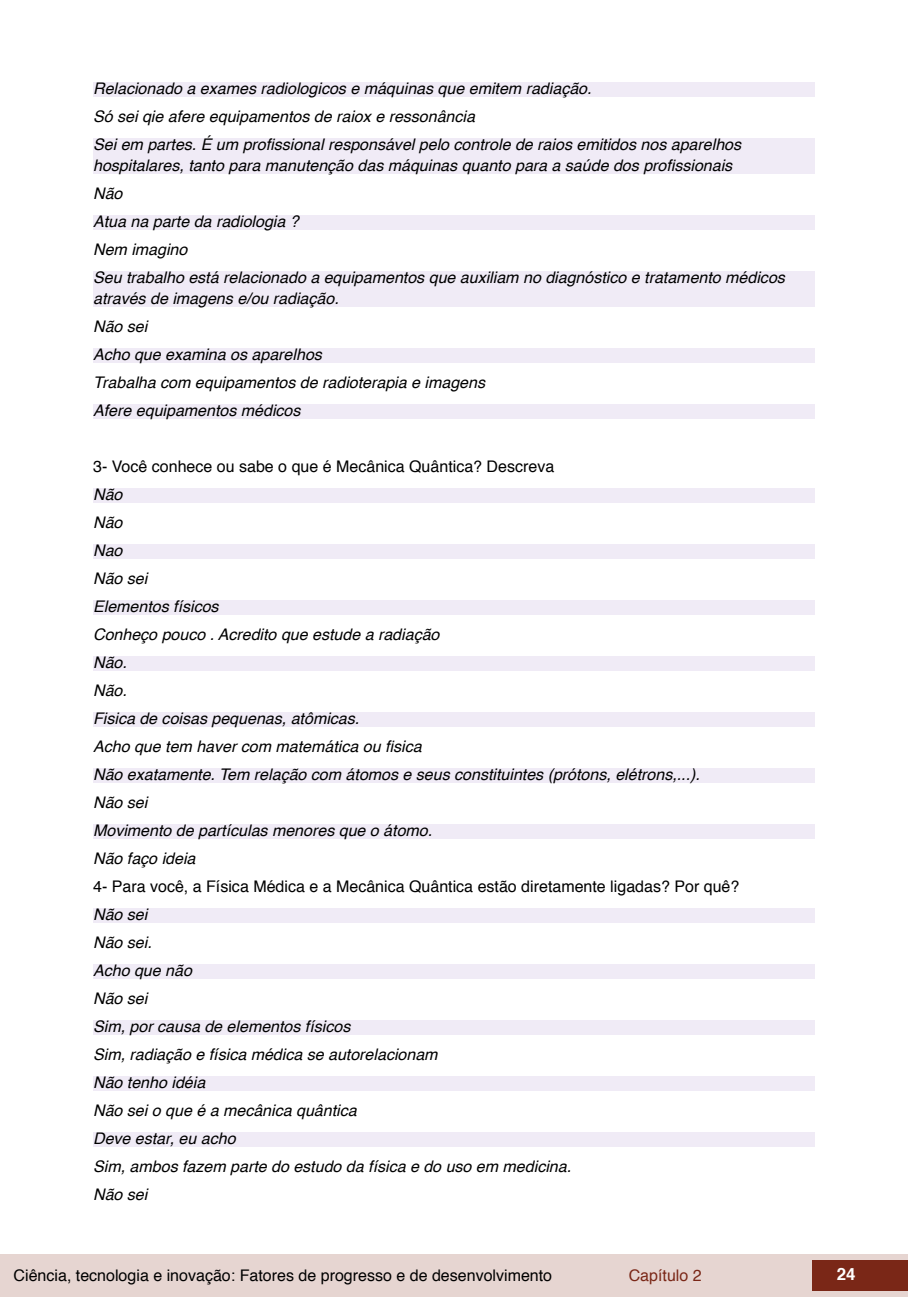
<style>
.page{position:relative;width:908px;height:1304px;background:#fff}
.page>*{position:absolute;margin:0;border:0;box-sizing:border-box;transform-origin:0 0}
.t1{font:700 16.8px "Helvetica";color:#fff}
.t2{font:italic 16px/28px "Helvetica";color:#000}
.t3{font:16px "Helvetica";color:#000}
.t4{font:16px "Helvetica";color:#7a2717}
</style>
<div class="page">
<div style="left:0;top:1254px;width:906px;height:43px;background:#e6d5d1"></div>
<div style="left:812px;top:1261px;width:95px;height:30px;background:#7a2717"></div>
<div style="left:93px;top:82px;width:721px;height:14px;background:#f0ebf6"></div>
<div style="left:93px;top:138px;width:721px;height:35px;background:#f0ebf6"></div>
<div style="left:93px;top:215px;width:721px;height:14px;background:#f0ebf6"></div>
<div style="left:93px;top:271px;width:721px;height:35px;background:#f0ebf6"></div>
<div style="left:93px;top:348px;width:721px;height:14px;background:#f0ebf6"></div>
<div style="left:93px;top:404px;width:721px;height:14px;background:#f0ebf6"></div>
<div style="left:93px;top:488px;width:721px;height:14px;background:#f0ebf6"></div>
<div style="left:93px;top:544px;width:721px;height:14px;background:#f0ebf6"></div>
<div style="left:93px;top:600px;width:721px;height:14px;background:#f0ebf6"></div>
<div style="left:93px;top:656px;width:721px;height:14px;background:#f0ebf6"></div>
<div style="left:93px;top:712px;width:721px;height:14px;background:#f0ebf6"></div>
<div style="left:93px;top:768px;width:721px;height:14px;background:#f0ebf6"></div>
<div style="left:93px;top:824px;width:721px;height:14px;background:#f0ebf6"></div>
<div style="left:93px;top:908px;width:721px;height:14px;background:#f0ebf6"></div>
<div style="left:93px;top:964px;width:721px;height:14px;background:#f0ebf6"></div>
<div style="left:93px;top:1020px;width:721px;height:14px;background:#f0ebf6"></div>
<div style="left:93px;top:1076px;width:721px;height:14px;background:#f0ebf6"></div>
<div style="left:93px;top:1132px;width:721px;height:14px;background:#f0ebf6"></div>
<p class="t2" style="left:93px;top:74px;width:649px">Relacionado a exames radiologicos e máquinas que emitem radiação.<br>Só sei qie afere equipamentos de raiox e ressonância<br>Sei em partes. É um profissional responsável pelo controle de raios emitidos nos aparelhos</p>
<p class="t2" style="left:93px;top:151px;width:693px">hospitalares, tanto para manutenção das máquinas quanto para a saúde dos profissionais<br>Não<br>Atua na parte da radiologia ?<br>Nem imagino<br>Seu trabalho está relacionado a equipamentos que auxiliam no diagnóstico e tratamento médicos</p>
<p class="t2" style="left:93px;top:284px;width:393px">através de imagens e/ou radiação.<br>Não sei<br>Acho que examina os aparelhos<br>Trabalha com equipamentos de radioterapia e imagens<br>Afere equipamentos médicos</p>
<p class="t3" style="left:93px;top:454px;width:462px">3- Você conhece ou sabe o que é Mecânica Quântica? Descreva</p>
<p class="t2" style="left:93px;top:480px;width:608px">Não<br>Não<br>Nao<br>Não sei<br>Elementos físicos<br>Conheço pouco . Acredito que estude a radiação<br>Não.<br>Não.<br>Fisica de coisas pequenas, atômicas.<br>Acho que tem haver com matemática ou fisica<br>Não exatamente. Tem relação com átomos e seus constituintes (prótons, elétrons,...).<br>Não sei<br>Movimento de partículas menores que o átomo.<br>Não faço ideia</p>
<p class="t3" style="left:93px;top:874px;width:647px">4- Para você, a Física Médica e a Mecânica Quântica estão diretamente ligadas? Por quê?</p>
<p class="t2" style="left:93px;top:900px;width:479px">Não sei<br>Não sei.<br>Acho que não<br>Não sei<br>Sim, por causa de elementos físicos<br>Sim, radiação e física médica se autorelacionam<br>Não tenho idéia<br>Não sei o que é a mecânica quântica<br>Deve estar, eu acho<br>Sim, ambos fazem parte do estudo da física e do uso em medicina.<br>Não sei</p>
<p class="t3" style="left:14px;top:1263px;width:540px">Ciência, tecnologia e inovação: Fatores de progresso e de desenvolvimento</p>
<p class="t4" style="left:628px;top:1263px;width:74px">Capítulo 2</p>
<p class="t1" style="left:836px;top:1261px;width:20px">24</p>
</div>
